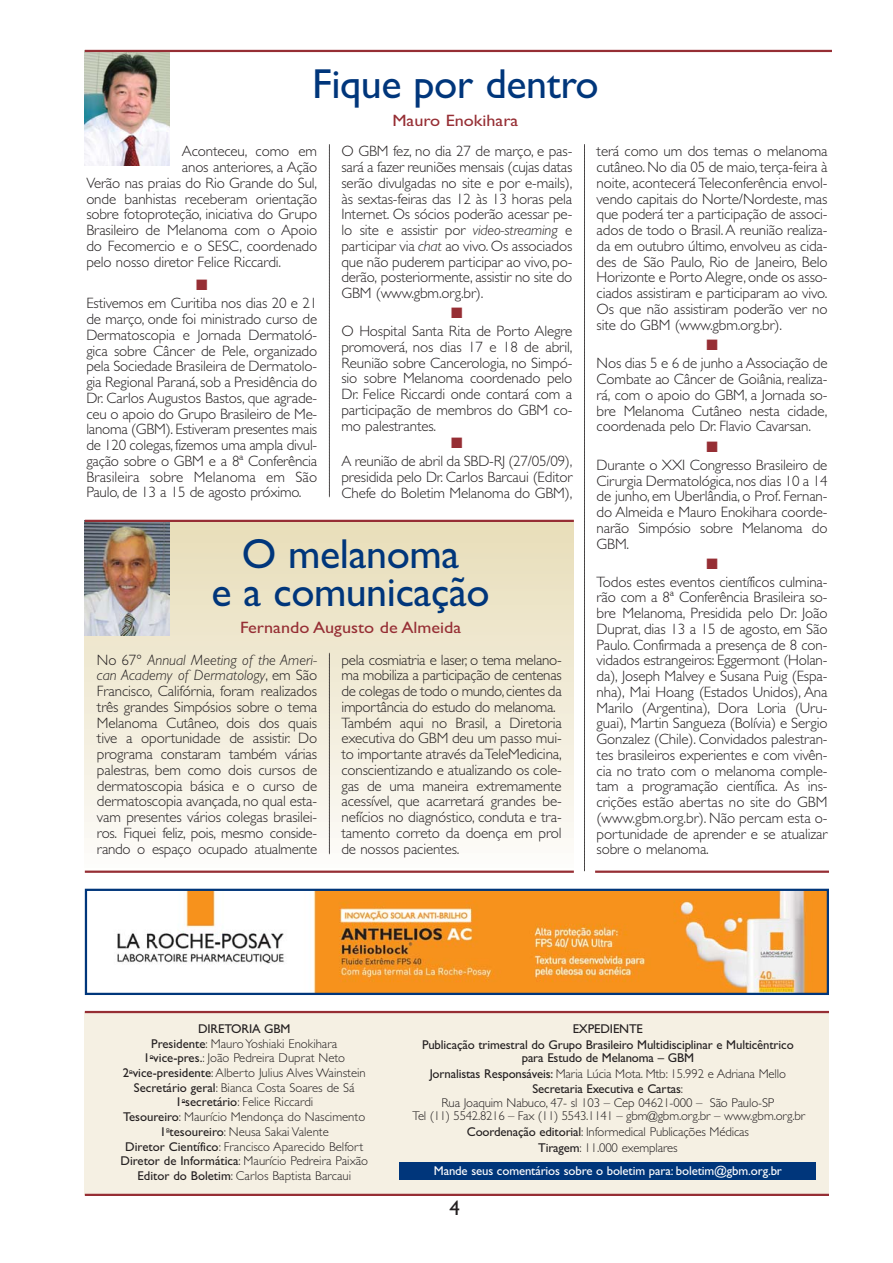
<style>
.page{position:relative;width:893px;height:1263px;background:#fff}
.page>*{position:absolute;margin:0;border:0;box-sizing:border-box;transform-origin:0 0}
.t1{font:42px/37.5px "Gill Sans";letter-spacing:-.01em;color:#00367b;text-align:center}
.t2{font:21px "Gill Sans";color:#231f20}
.t3{font:16.5px "Gill Sans";color:#962e34;scale:1.1 1}
.t4{font:300 15px/15.8px "Gill Sans";letter-spacing:-.01em;color:#231f20;text-align:justify}
.t5{font:15px "Zapf Dingbats";color:#962e34}
.t6{font:300 12.75px/14.7px "Gill Sans";color:#231f20;text-align:center}
.t7{font:12.75px/15.6px "Gill Sans";letter-spacing:-.01em;color:#231f20;text-align:center}
.t8{font:12.75px "Gill Sans";letter-spacing:-.01em;color:#fff}
.s1{font-style:italic}
.s2{font-weight:400}
.s3{font-weight:300}
</style>
<div class="page">
<div style="left:85px;top:521px;width:489px;height:351px;background:linear-gradient(to bottom,#e7ddb8,#fdfbf9)"></div>
<img style="left:85px;top:52px;width:85px;height:114px">
<div style="left:85px;top:1012px;width:744px;height:183px;background:#f5f0e3"></div>
<div style="left:399px;top:1163px;width:417px;height:17px;background:#00367b"></div>
<hr style="left:85px;top:1194px;width:744px;height:2px;background:#962e34">
<hr style="left:85px;top:1011px;width:744px;height:2px;background:#962e34">
<svg style="left:329px;top:144px;width:1px;height:354px"></svg>
<svg style="left:584px;top:144px;width:1px;height:728px"></svg>
<hr style="left:85px;top:50px;width:747px;height:2px;background:#962e34">
<img style="left:117px;top:892px;width:709px;height:100px">
<div style="left:85px;top:889px;width:744px;height:106px;border:2px solid #00367b"></div>
<hr style="left:595px;top:870px;width:234px;height:3px;background:#962e34">
<hr style="left:85px;top:870px;width:489px;height:3px;background:#962e34">
<svg style="left:329px;top:653px;width:1px;height:202px"></svg>
<img style="left:85px;top:522px;width:85px;height:114px">
<hr style="left:85px;top:520px;width:489px;height:2px;background:#962e34">
<h1 class="t1" style="left:312px;top:70px;width:288px">Fique por dentro</h1>
<p class="t3" style="left:392px;top:114px;width:116px">Mauro Enokihara</p>
<p class="t4" style="left:341px;top:145px;width:232px">O GBM fez, no dia 27 de março, e pas&shy;sará a fazer reuniões mensais (cujas datas serão divulgadas no site e por e-mails), às sextas-feiras das 12 às 13 horas pela Internet. Os sócios poderão acessar pe - lo site e assistir por <span class="s1">video-streaming</span> e participar via <span class="s1">chat</span> ao vivo. Os associados que não puderem participar ao vivo, po - derão, posteriormente, assistir no site do GBM (www.gbm.org.br).</p>
<p class="t5" style="left:451px;top:306px;width:13px">■</p>
<p class="t4" style="left:341px;top:325px;width:232px">O Hospital Santa Rita de Porto Alegre promoverá, nos dias 17 e 18 de abril, Reunião sobre Cancerologia, no Simpó - sio sobre Melanoma coordenado pelo Dr. Felice Riccardi onde contará com a participação de membros do GBM co - mo palestrantes.</p>
<p class="t5" style="left:451px;top:436px;width:13px">■</p>
<p class="t4" style="left:341px;top:455px;width:232px">A reunião de abril da SBD-RJ (27/05/09), presidida pelo Dr. Carlos Barcaui (Editor Chefe do Boletim Melanoma do GBM),</p>
<p class="t4" style="left:182px;top:145px;width:137px">Aconteceu, como em</p>
<p class="t4" style="left:182px;top:161px;width:137px">anos anteriores, a Ação</p>
<p class="t4" style="left:86px;top:177px;width:232px">Verão nas praias do Rio Grande do Sul,</p>
<p class="t4" style="left:86px;top:192px;width:232px">onde banhistas receberam orientação</p>
<p class="t4" style="left:86px;top:208px;width:232px">sobre fotoproteção, iniciativa do Grupo</p>
<p class="t4" style="left:86px;top:224px;width:232px">Brasileiro de Melanoma com o Apoio</p>
<p class="t4" style="left:86px;top:240px;width:232px">do Fecomercio e o SESC, coordenado</p>
<p class="t4" style="left:86px;top:255px;width:196px">pelo nosso diretor Felice Riccardi.</p>
<p class="t5" style="left:196px;top:278px;width:13px">■</p>
<p class="t4" style="left:86px;top:297px;width:232px">Estivemos em Curitiba nos dias 20 e 21 de março, onde foi ministrado curso de Dermatoscopia e Jornada Dermatoló - gica sobre Câncer de Pele, organizado pe la Sociedade Brasileira de Derma tolo - gia Regional Paraná, sob a Presidência do Dr. Carlos Augustos Bastos, que agrade&shy;ceu o apoio do Grupo Brasileiro de Me - la noma (GBM). Estiveram presentes mais de 120 colegas, fizemos uma ampla divul&shy;gação sobre o GBM e a 8ª Con fe rên cia Brasileira sobre Melanoma em São Paulo, de 13 a 15 de agosto próximo.</p>
<p class="t4" style="left:597px;top:145px;width:232px">terá como um dos temas o melanoma cutâneo. No dia 05 de maio, terça-feira à noite, acontecerá Teleconferência envol&shy;vendo capitais do Norte/Nordeste, mas que poderá ter a participação de associ&shy;ados de todo o Brasil. A reunião realiza&shy;da em outubro último, envolveu as cida - des de São Paulo, Rio de Janeiro, Belo Horizonte e Porto Alegre, onde os asso&shy;ciados assistiram e participaram ao vivo.<br>Os que não assistiram poderão ver no site do GBM (www.gbm.org.br).</p>
<p class="t5" style="left:706px;top:338px;width:13px">■</p>
<p class="t4" style="left:597px;top:357px;width:232px">Nos dias 5 e 6 de junho a Associação de Combate ao Câncer de Goiânia, reali za - rá, com o apoio do GBM, a Jornada so - bre Melanoma Cutâneo nesta cidade, coordenada pelo Dr. Flavio Cavarsan.</p>
<p class="t5" style="left:706px;top:440px;width:13px">■</p>
<p class="t4" style="left:597px;top:459px;width:232px">Durante o XXI Congresso Brasileiro de Cirurgia Dermatológica, nos dias 10 a 14 de junho, em Uberlândia, o Prof. Fer nan - do Almeida e Mauro Eno ki ha ra coorde - na rão Simpósio sobre Mela noma do GBM.</p>
<p class="t5" style="left:706px;top:556px;width:13px">■</p>
<p class="t4" style="left:597px;top:575px;width:232px">Todos estes eventos científicos culmina - rão com a 8ª Conferência Brasileira so - bre Melanoma, Presidida pelo Dr. João Duprat, dias 13 a 15 de agos to, em São Pau lo. Confirmada a presença de 8 con - vidados estrangeiros: Eggermont (Ho lan - da), Joseph Malvey e Susana Puig (Es pa - nha), Mai Hoang (Estados Unidos), Ana Marilo (Argentina), Dora Loria (Uru - guai), Martin Sangueza (Bolívia) e Sergio Gon zalez (Chile). Convidados palestran - tes bra sileiros experientes e com vivên&shy;cia no trato com o melanoma comple&shy;tam a programação científica. As ins - crições estão abertas no site do GBM (www.gbm.org.br). Não percam esta o - por tunidade de aprender e se atualizar sobre o melanoma.</p>
<h1 class="t1" style="left:211px;top:540px;width:280px">O melanoma<br>e a comunicação</h1>
<p class="t3" style="left:240px;top:622px;width:203px">Fernando Augusto de Almeida</p>
<p class="t4" style="left:97px;top:653px;width:222px">No 67° <span class="s1">Annual Meeting of the Ame ri - can Academy of Dermatology</span>, em São Francisco, Califórnia, foram realizados três grandes Simpósios sobre o tema Melanoma Cutâneo, dois dos quais tive a oportunidade de assistir. Do programa constaram também vá rias palestras, bem como dois cursos de dermatoscopia básica e o curso de dermatoscopia avançada, no qual esta - vam presentes vários colegas brasilei - ros. Fiquei feliz, pois, mesmo conside - rando o espaço ocupado atualmente</p>
<p class="t4" style="left:341px;top:653px;width:222px;text-align:left">pela cosmiatria e laser, o tema mela no - ma mobiliza a participação de centenas de colegas de todo o mundo, cien tes da importância do estudo do me la noma.<br>Também aqui no Brasil, a Diretoria exe cutiva do GBM deu um passo mui - to importante através da TeleMedicina, conscientizando e atualizando os cole&shy;gas de uma maneira extremamente acessível, que acarretará grandes be - ne fícios no diagnóstico, conduta e tra - ta mento correto da doença em prol de nossos pacientes.</p>
<p class="t6" style="left:120px;top:1023px;width:249px"><span class="s2">DIRETORIA GBM<br>Presidente</span>: Mauro Yoshiaki Enokihara <span class="s2">1</span><sup>o</sup><span class="s2">vice-pres.</span>: João Pedreira Duprat Neto <span class="s2">2</span><sup>o</sup><span class="s2">vice-presidente</span>: Alberto Julius Alves Wainstein <span class="s2">Secretário geral</span>: Bianca Costa Soares de Sá <span class="s2">1</span><sup>o</sup><span class="s2">secretário</span>: Felice Riccardi<br><span class="s2">Tesoureiro</span>: Maurício Mendonça do Nascimento <span class="s2">1</span><sup>o</sup><span class="s2">tesoureiro</span>: Neusa Sakai Valente<br><span class="s2">Diretor Científico</span>: Francisco Aparecido Belfort <span class="s2">Diretor de Informática</span>: Maurício Pedreira Paixão <span class="s2">Editor do Boletim</span>: Carlos Baptista Barcaui</p>
<p class="t7" style="left:422px;top:1022px;width:373px">EXPEDIENTE<br>Publicação trimestral do Grupo Brasi leiro Multidisciplinar e Multicêntrico</p>
<p class="t7" style="left:430px;top:1051px;width:358px">para Estudo de Melanoma – GBM<br>Jornalistas Responsáveis: <span class="s3">Maria Lúcia Mota. Mtb: 15.992 e Adriana Mello<br></span>Secretaria Executiva e Cartas<span class="s3">:</span></p>
<p class="t6" style="left:413px;top:1097px;width:394px;line-height:13.5px">Rua Joaquim Nabuco, 47- sl 103 – Cep 04621-000 – São Paulo-SP<br>Tel (11) 5542.8216 – Fax (11) 5543.1141 – gbm@gbm.org.br – www.gbm.org.br</p>
<p class="t6" style="left:467px;top:1125px;width:284px;line-height:16.4px"><span class="s2">Coordenação editorial</span>: Informedical Publicações Médicas<br><span class="s2">Tiragem</span>: 11.000 exemplares</p>
<p class="t8" style="left:434px;top:1166px;width:350px">Mande seus comentários sobre o boletim para: boletim@gbm.org.br</p>
<h2 class="t2" style="left:450px;top:1201px;width:12px">4</h2>
</div>
